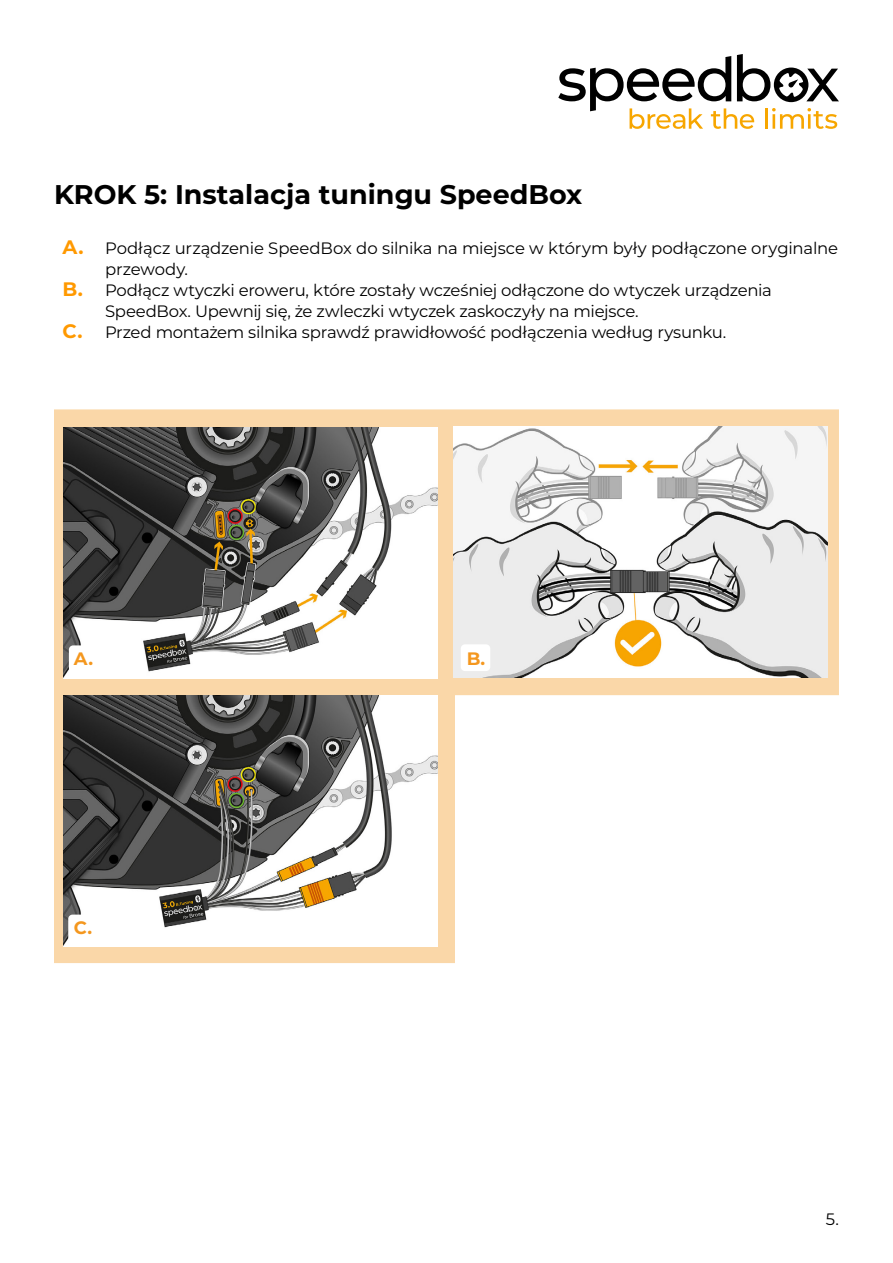
<style>
.page{position:relative;width:893px;height:1263px;background:#fff}
.page>*{position:absolute;margin:0;border:0;box-sizing:border-box;transform-origin:0 0}
.t1{font:700 27px "Montserrat";color:#000}
.t2{font:700 18px "Montserrat";color:#f4971e}
.t3{font:16.5px/21px "Montserrat";letter-spacing:-.015em;color:#000}
.s1{font-weight:700;font-size:19.5px;color:#f90}
</style>
<div class="page">
<svg style="left:558px;top:54px;width:281px;height:75px"></svg>
<svg style="left:54px;top:409px;width:785px;height:554px"></svg>
<img style="left:64px;top:427px;width:374px;height:251px">
<img style="left:454px;top:427px;width:374px;height:251px">
<img style="left:64px;top:696px;width:374px;height:251px">
<div style="left:461px;top:644px;width:29px;height:27px;background:#fff;border-radius:4px"></div>
<div style="left:68px;top:914px;width:30px;height:27px;background:#fff;border-radius:4px"></div>
<div style="left:69px;top:645px;width:29px;height:27px;background:#fff;border-radius:4px"></div>
<p class="t1" style="left:54px;top:175px;width:530px">KROK 5: Instalacja tuningu SpeedBox</p>
<p class="t3" style="left:105px;top:237px;width:735px;text-indent:-43px"><span class="s1">A.</span> Podłącz urządzenie SpeedBox do silnika na miejsce w którym były podłączone oryginalne przewody.</p>
<p class="t3" style="left:105px;top:279px;width:668px;text-indent:-43px"><span class="s1">B.</span> Podłącz wtyczki eroweru, które zostały wcześniej odłączone do wtyczek urządzenia<br>SpeedBox. Upewnij się, że zwleczki wtyczek zaskoczyły na miejsce.</p>
<p class="t3" style="left:63px;top:321px;width:665px"><span class="s1">C.</span> Przed montażem silnika sprawdź prawidłowość podłączenia według rysunku.</p>
<p class="t2" style="left:74px;top:645px;width:21px">A.</p>
<p class="t2" style="left:74px;top:915px;width:20px">C.</p>
<p class="t2" style="left:467px;top:645px;width:20px">B.</p>
<p class="t3" style="left:826px;top:1208px;width:15px">5.</p>
</div>
